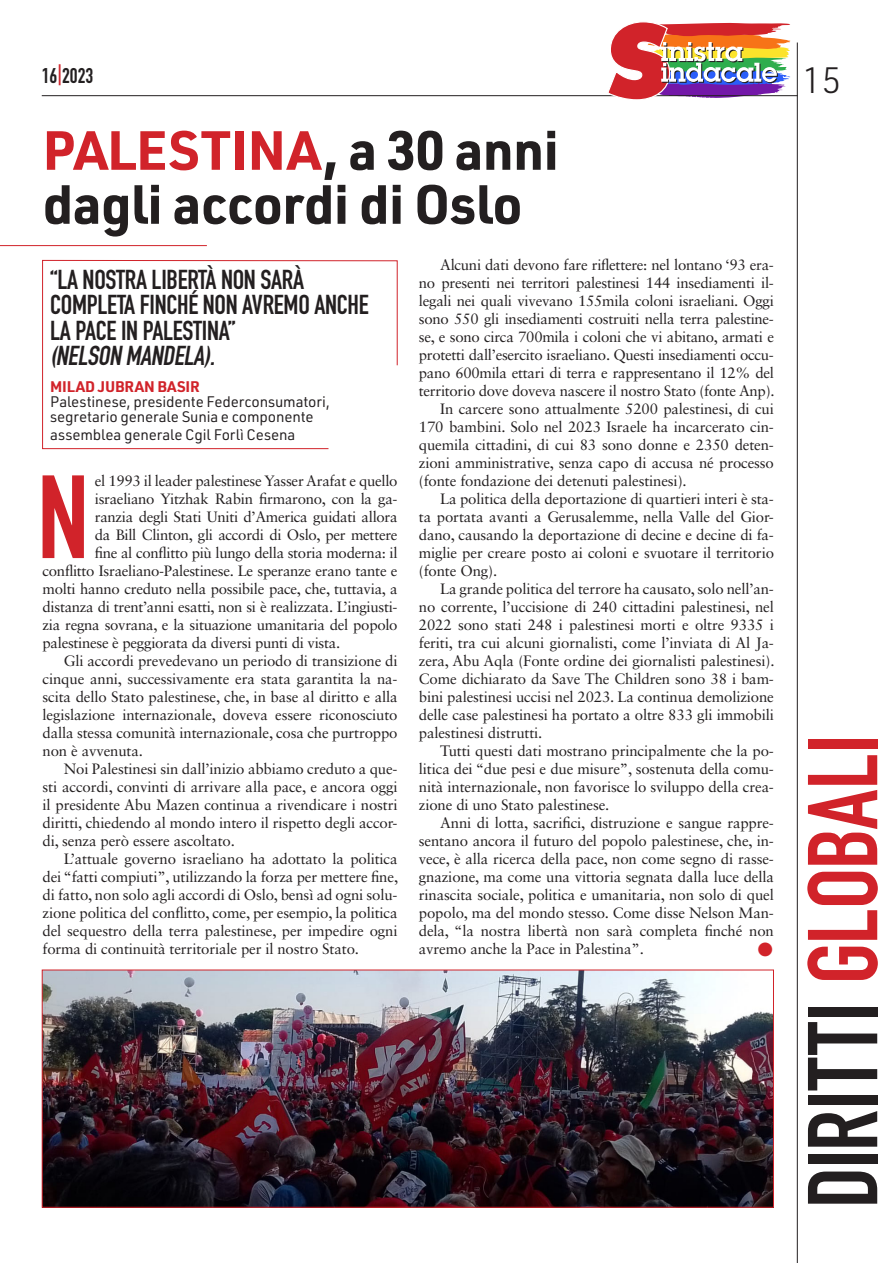
<style>
.page{position:relative;width:893px;height:1263px;background:#fff}
.page>*{position:absolute;margin:0;border:0;box-sizing:border-box;transform-origin:0 0}
.t1{font:116.1px "DIN Engschrift Std";color:#d1232a}
.t2{font:97.35px "DIN Engschrift Std";letter-spacing:-.005em;color:#231f20}
.t3{font:700 54px "URWDIN";letter-spacing:-.01em;color:#231f20}
.t4{font:700 54px "URWDIN";letter-spacing:-.01em;color:#d1232a}
.t5{font:300 36px "URWDIN";color:#231f20}
.t6{font:27px/25.5px "DIN Engschrift Std";letter-spacing:-.01em;color:#231f20}
.t7{font:italic 27px "DIN Engschrift Std";color:#231f20}
.t8{font:21px "DIN Engschrift Std";color:#231f20}
.t9{font:15px/18px "Sabon LT Std";letter-spacing:-.02em;color:#231f20;text-align:justify}
.Autore{font:15px/15px "URWDIN";letter-spacing:-.01em;color:#231f20}
.Autore-2{font:700 15px "URWDIN";letter-spacing:-.01em;color:#d1232a}
.t10{font:15px "Zapf Dingbats IT Cby BT";color:#d1232a}
.s1{color:#d1232a}
.s2{color:#231f20}
</style>
<div class="page">
<hr style="left:42px;top:95px;width:756px;height:1px;background:#231f20">
<hr style="left:797px;top:43px;width:1px;height:1220px;background:#231f20">
<svg style="left:606px;top:22px;width:185px;height:78px"></svg>
<hr style="left:0;top:245px;width:207px;height:1px;background:#d1232a">
<svg style="left:42px;top:260px;width:356px;height:189px"></svg>
<img style="left:44px;top:971px;width:728px;height:235px">
<div style="left:42px;top:969px;width:732px;height:239px;border:1px solid #d1232a"></div>
<h3 class="t8" style="left:42px;top:63px;width:53px">16<span class="s1">|</span>2023</h3>
<h3 class="t5" style="left:802px;top:56px;width:40px">15</h3>
<p class="t4" style="left:43px;top:113px;width:518px">PALESTINA<span class="s2">, a 30 anni</span></p>
<p class="t3" style="left:43px;top:167px;width:481px">dagli accordi di Oslo</p>
<p class="t6" style="left:50px;top:267px;width:320px">“LA NOSTRA LIBERTÀ NON SARÀ<br>COMPLETA FINCHÉ NON AVREMO ANCHE<br>LA PACE IN PALESTINA”</p>
<p class="t7" style="left:50px;top:340px;width:171px">(NELSON MANDELA).</p>
<p class="Autore-2" style="left:50px;top:377px;width:151px">MILAD JUBRAN BASIR</p>
<p class="Autore" style="left:50px;top:394px;width:281px">Palestinese, presidente Federconsumatori, segretario generale Sunia e componente</p>
<p class="Autore" style="left:50px;top:427px;width:247px">assemblea generale Cgil Forlì Cesena</p>
<p class="t1" style="left:37px;top:449px;width:53px">N</p>
<p class="t9" style="left:95px;top:472px;width:304px">el 1993 il leader palestinese Yasser Arafat e quello</p>
<p class="t9" style="left:95px;top:490px;width:304px">israeliano Yitzhak Rabin firmarono, con la ga-</p>
<p class="t9" style="left:95px;top:508px;width:304px">ranzia degli Stati Uniti d’America guidati allora</p>
<p class="t9" style="left:95px;top:526px;width:304px">da Bill Clinton, gli accordi di Oslo, per mettere</p>
<p class="t9" style="left:95px;top:544px;width:304px">fine al conflitto più lungo della storia moderna: il</p>
<p class="t9" style="left:43px;top:562px;width:357px">conflitto Israeliano-Palestinese. Le speranze erano tante e</p>
<p class="t9" style="left:43px;top:580px;width:357px">molti hanno creduto nella possibile pace, che, tuttavia, a</p>
<p class="t9" style="left:43px;top:598px;width:357px">distanza di trent’anni esatti, non si è realizzata. L’ingiusti-</p>
<p class="t9" style="left:43px;top:616px;width:357px">zia regna sovrana, e la situazione umanitaria del popolo</p>
<p class="t9" style="left:43px;top:634px;width:299px">palestinese è peggiorata da diversi punti di vista.</p>
<p class="t9" style="left:43px;top:652px;width:357px;text-indent:21px">Gli accordi prevedevano un periodo di transizione di cinque anni, successivamente era stata garantita la na&shy;scita dello Stato palestinese, che, in base al diritto e alla legislazione internazionale, doveva essere riconosciuto dalla stessa comunità internazionale, cosa che purtroppo non è avvenuta.</p>
<p class="t9" style="left:43px;top:760px;width:357px;text-indent:21px">Noi Palestinesi sin dall’inizio abbiamo creduto a que&shy;sti accordi, convinti di arrivare alla pace, e ancora oggi il presidente Abu Mazen continua a rivendicare i nostri diritti, chiedendo al mondo intero il rispetto degli accor&shy;di, senza però essere ascoltato.</p>
<p class="t9" style="left:43px;top:850px;width:357px;text-indent:21px">L’attuale governo israeliano ha adottato la politica dei “fatti compiuti”, utilizzando la forza per mettere fine, di fatto, non solo agli accordi di Oslo, bensì ad ogni solu&shy;zione politica del conflitto, come, per esempio, la politica del sequestro della terra palestinese, per impedire ogni forma di continuità territoriale per il nostro Stato.</p>
<p class="t9" style="left:419px;top:256px;width:357px;text-indent:21px">Alcuni dati devono fare riflettere: nel lontano ‘93 era&shy;no presenti nei territori palestinesi 144 insediamenti il&shy;legali nei quali vivevano 155mila coloni israeliani. Oggi sono 550 gli insediamenti costruiti nella terra palestine&shy;se, e sono circa 700mila i coloni che vi abitano, armati e protetti dall’esercito israeliano. Questi insediamenti occu&shy;pano 600mila ettari di terra e rappresentano il 12% del territorio dove doveva nascere il nostro Stato (fonte Anp).</p>
<p class="t9" style="left:419px;top:400px;width:357px;text-indent:21px">In carcere sono attualmente 5200 palestinesi, di cui 170 bambini. Solo nel 2023 Israele ha incarcerato cin&shy;quemila cittadini, di cui 83 sono donne e 2350 deten&shy;zioni amministrative, senza capo di accusa né processo (fonte fondazione dei detenuti palestinesi).</p>
<p class="t9" style="left:419px;top:490px;width:357px;text-indent:21px">La politica della deportazione di quartieri interi è sta&shy;ta portata avanti a Gerusalemme, nella Valle del Gior&shy;dano, causando la deportazione di decine e decine di fa&shy;miglie per creare posto ai coloni e svuotare il territorio (fonte Ong).</p>
<p class="t9" style="left:419px;top:580px;width:357px;text-indent:21px">La grande politica del terrore ha causato, solo nell’an&shy;no corrente, l’uccisione di 240 cittadini palestinesi, nel 2022 sono stati 248 i palestinesi morti e oltre 9335 i feriti, tra cui alcuni giornalisti, come l’inviata di Al Ja&shy;zera, Abu Aqla (Fonte ordine dei giornalisti palestinesi).<br>Come dichiarato da Save The Children sono 38 i bam&shy;bini palestinesi uccisi nel 2023. La continua demolizione delle case palestinesi ha portato a oltre 833 gli immobili palestinesi distrutti.</p>
<p class="t9" style="left:419px;top:742px;width:357px;text-indent:21px">Tutti questi dati mostrano principalmente che la po&shy;litica dei “due pesi e due misure”, sostenuta della comu&shy;nità internazionale, non favorisce lo sviluppo della crea&shy;zione di uno Stato palestinese.</p>
<p class="t9" style="left:419px;top:814px;width:357px;text-indent:21px">Anni di lotta, sacrifici, distruzione e sangue rappre&shy;sentano ancora il futuro del popolo palestinese, che, in&shy;vece, è alla ricerca della pace, non come segno di rasse&shy;gnazione, ma come una vittoria segnata dalla luce della rinascita sociale, politica e umanitaria, non solo di quel popolo, ma del mondo stesso. Come disse Nelson Man&shy;dela, “la nostra libertà non sarà completa finché non avremo anche la Pace in Palestina”.</p>
<p class="t10" style="left:758px;top:942px;width:16px">●</p>
<p class="t2" style="left:786px;top:1208px;width:475px;rotate:-90deg">DIRITTI <span class="s1">GLOBALI</span></p>
</div>
